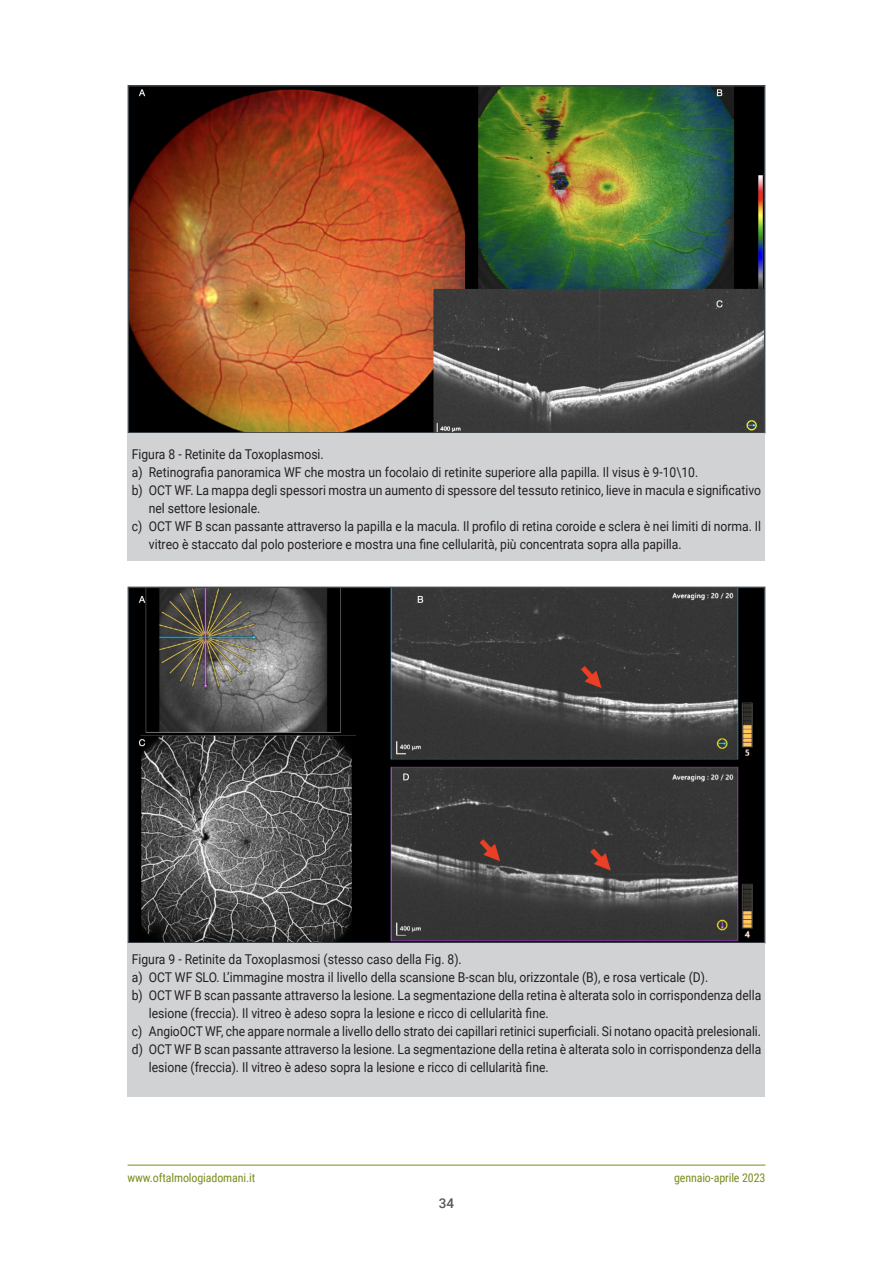
<style>
.page{position:relative;width:893px;height:1263px;background:#fff}
.page>*{position:absolute;margin:0;border:0;box-sizing:border-box;transform-origin:0 0}
.t1{font:13.5px "Roboto";color:#231f20;scale:.9 1}
.t2{font:13.5px "Roboto";color:#231f20;scale:.89 1}
.t3{font:500 13.5px "Roboto";color:#57585a}
.t4{font:12px "Roboto Condensed";letter-spacing:-.01em;color:#7a8f1c}
</style>
<div class="page">
<hr style="left:128px;top:1165px;width:637px;height:1px;background:#7a8f1c">
<img style="left:131px;top:88px;width:631px;height:343px">
<div style="left:128px;top:85px;width:637px;height:349px;border:2px solid #41494e"></div>
<div style="left:128px;top:434px;width:637px;height:127px;background:#d1d2d4"></div>
<img style="left:131px;top:590px;width:631px;height:351px">
<div style="left:128px;top:587px;width:637px;height:357px;border:2px solid #41494e"></div>
<div style="left:128px;top:944px;width:637px;height:153px;background:#d1d2d4"></div>
<p class="t1" style="left:132px;top:445px;width:215px">Figura 8 - Retinite da Toxoplasmosi.</p>
<p class="t1" style="left:132px;top:463px;width:631px">a) Retinografia panoramica WF che mostra un focolaio di retinite superiore alla papilla. Il visus è 9-10\10.</p>
<p class="t1" style="left:132px;top:481px;width:701px">b) OCT WF. La mappa degli spessori mostra un aumento di spessore del tessuto retinico, lieve in macula e significativo</p>
<p class="t1" style="left:149px;top:499px;width:125px">nel settore lesionale.</p>
<p class="t1" style="left:132px;top:517px;width:701px">c) OCT WF B scan passante attraverso la papilla e la macula. Il profilo di retina coroide e sclera è nei limiti di norma. Il</p>
<p class="t1" style="left:149px;top:535px;width:594px">vitreo è staccato dal polo posteriore e mostra una fine cellularità, più concentrata sopra alla papilla.</p>
<p class="t1" style="left:132px;top:950px;width:368px">Figura 9 - Retinite da Toxoplasmosi (stesso caso della Fig. 8).</p>
<p class="t1" style="left:132px;top:968px;width:642px">a) OCT WF SLO. L’immagine mostra il livello della scansione B-scan blu, orizzontale (B), e rosa verticale (D).</p>
<p class="t1" style="left:132px;top:986px;width:701px">b) OCT WF B scan passante attraverso la lesione. La segmentazione della retina è alterata solo in corrispondenza della</p>
<p class="t1" style="left:149px;top:1004px;width:446px">lesione (freccia). Il vitreo è adeso sopra la lesione e ricco di cellularità fine.</p>
<p class="t2" style="left:132px;top:1022px;width:708px">c) AngioOCT WF, che appare normale a livello dello strato dei capillari retinici superficiali. Si notano opacità prelesionali.</p>
<p class="t1" style="left:132px;top:1040px;width:701px">d) OCT WF B scan passante attraverso la lesione. La segmentazione della retina è alterata solo in corrispondenza della</p>
<p class="t1" style="left:149px;top:1058px;width:446px">lesione (freccia). Il vitreo è adeso sopra la lesione e ricco di cellularità fine.</p>
<p class="t4" style="left:128px;top:1169px;width:129px">www.oftalmologiadomani.it</p>
<p class="t4" style="left:674px;top:1169px;width:93px">gennaio-aprile 2023</p>
<p class="t3" style="left:439px;top:1194px;width:17px">34</p>
</div>
